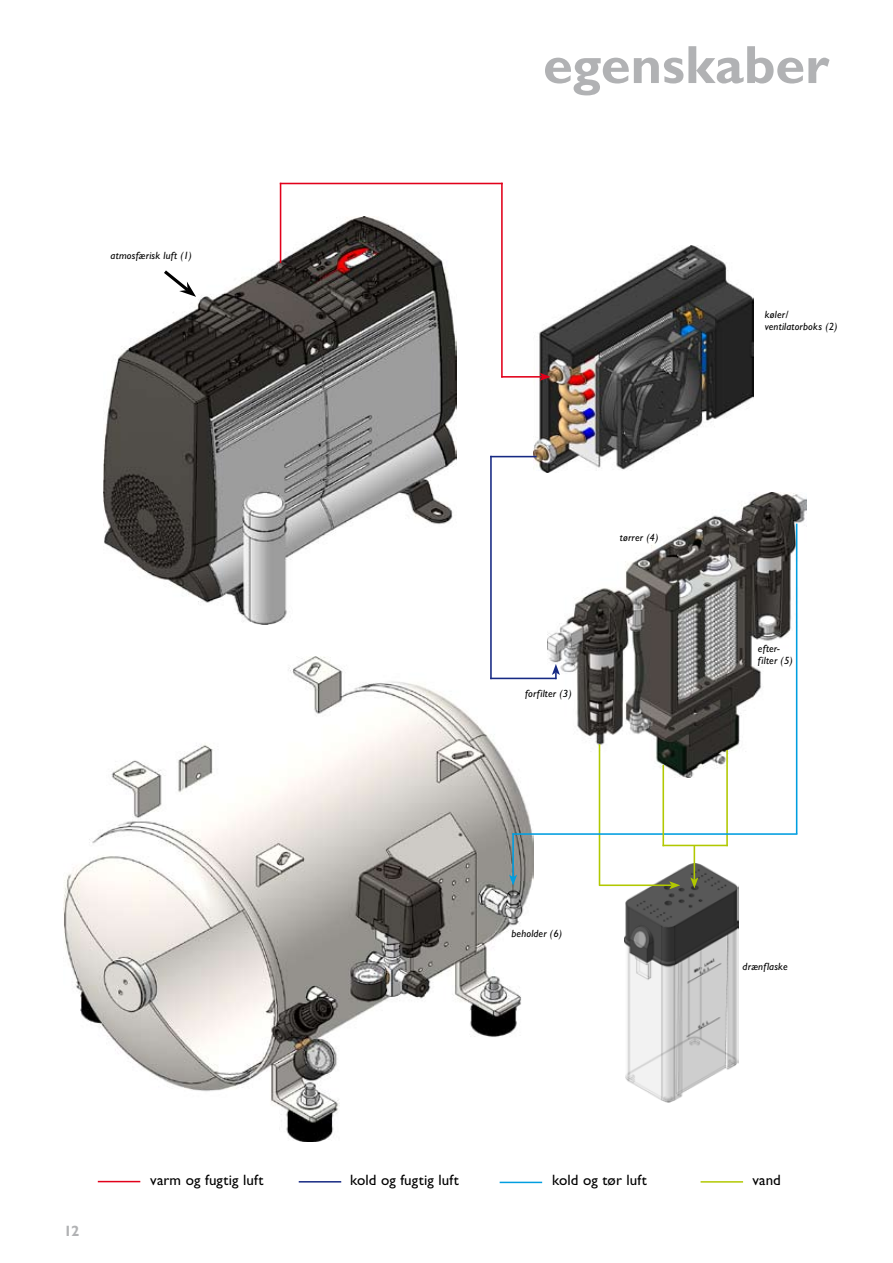
<style>
.page{position:relative;width:893px;height:1263px;background:#fff}
.page>*{position:absolute;margin:0;border:0;box-sizing:border-box;transform-origin:0 0}
.t1{font:700 54px "Gill Sans";color:#b1b2b4}
.t2{font:15px "Gill Sans";letter-spacing:.01em;color:#000}
.t3{font:700 15px "Gill Sans";color:#b1b2b4}
.t4{font:italic 10.5px/12px "Gill Sans";letter-spacing:.02em;color:#000}
</style>
<div class="page">
<img style="left:624px;top:864px;width:114px;height:238px">
<img style="left:547px;top:493px;width:259px;height:285px">
<img style="left:534px;top:246px;width:219px;height:226px">
<div style="left:709px;top:436px;width:86px;height:42px;background:#fff"></div>
<img style="left:103px;top:217px;width:354px;height:407px">
<img style="left:64px;top:657px;width:469px;height:485px">
<hr style="left:599px;top:744px;width:1px;height:142px;background:#b1c800">
<hr style="left:599px;top:884px;width:73px;height:2px;background:#b1c800">
<svg style="left:669px;top:881px;width:11px;height:8px"></svg>
<hr style="left:726px;top:750px;width:2px;height:96px;background:#b1c800">
<hr style="left:280px;top:183px;width:1px;height:80px;background:#e2001a">
<hr style="left:280px;top:183px;width:223px;height:1px;background:#e2001a">
<hr style="left:501px;top:183px;width:2px;height:195px;background:#e2001a">
<hr style="left:501px;top:376px;width:41px;height:2px;background:#e2001a">
<svg style="left:540px;top:373px;width:11px;height:8px"></svg>
<hr style="left:490px;top:456px;width:2px;height:223px;background:#162983">
<hr style="left:490px;top:456px;width:47px;height:1px;background:#162983">
<hr style="left:512px;top:833px;width:2px;height:44px;background:#009ee0">
<svg style="left:509px;top:875px;width:8px;height:11px"></svg>
<hr style="left:512px;top:833px;width:285px;height:2px;background:#009ee0">
<svg style="left:161px;top:267px;width:35px;height:30px"></svg>
<hr style="left:98px;top:1181px;width:42px;height:1px;background:#e2001a">
<hr style="left:299px;top:1181px;width:42px;height:1px;background:#162983">
<hr style="left:500px;top:1182px;width:42px;height:1px;background:#009ee0">
<hr style="left:701px;top:1181px;width:42px;height:1px;background:#b1c800">
<hr style="left:662px;top:765px;width:2px;height:81px;background:#b1c800">
<hr style="left:663px;top:845px;width:65px;height:1px;background:#b1c800">
<hr style="left:694px;top:846px;width:1px;height:34px;background:#b1c800">
<svg style="left:690px;top:877px;width:8px;height:11px"></svg>
<hr style="left:490px;top:678px;width:66px;height:1px;background:#162983">
<svg style="left:552px;top:664px;width:8px;height:15px"></svg>
<hr style="left:796px;top:524px;width:1px;height:310px;background:#009ee0">
<p class="t4" style="left:111px;top:249px;width:83px">atmosfærisk luft (1)</p>
<h1 class="t1" style="left:543px;top:33px;width:288px">egenskaber</h1>
<p class="t4" style="left:620px;top:532px;width:40px">tørrer (4)</p>
<p class="t4" style="left:525px;top:687px;width:48px">forfilter (3)</p>
<p class="t4" style="left:765px;top:308px;width:74px">køler/ ventilatorboks (2)</p>
<p class="t4" style="left:758px;top:643px;width:36px">efter&shy;filter (5)</p>
<p class="t4" style="left:511px;top:928px;width:52px">beholder (6)</p>
<p class="t4" style="left:743px;top:960px;width:47px">drænflaske</p>
<h2 class="t3" style="left:64px;top:1222px;width:17px">12</h2>
<h2 class="t2" style="left:150px;top:1171px;width:115px">varm og fugtig luft</h2>
<h2 class="t2" style="left:350px;top:1171px;width:110px">kold og fugtig luft</h2>
<h2 class="t2" style="left:552px;top:1171px;width:96px">kold og tør luft</h2>
<h2 class="t2" style="left:752px;top:1171px;width:30px">vand</h2>
</div>
